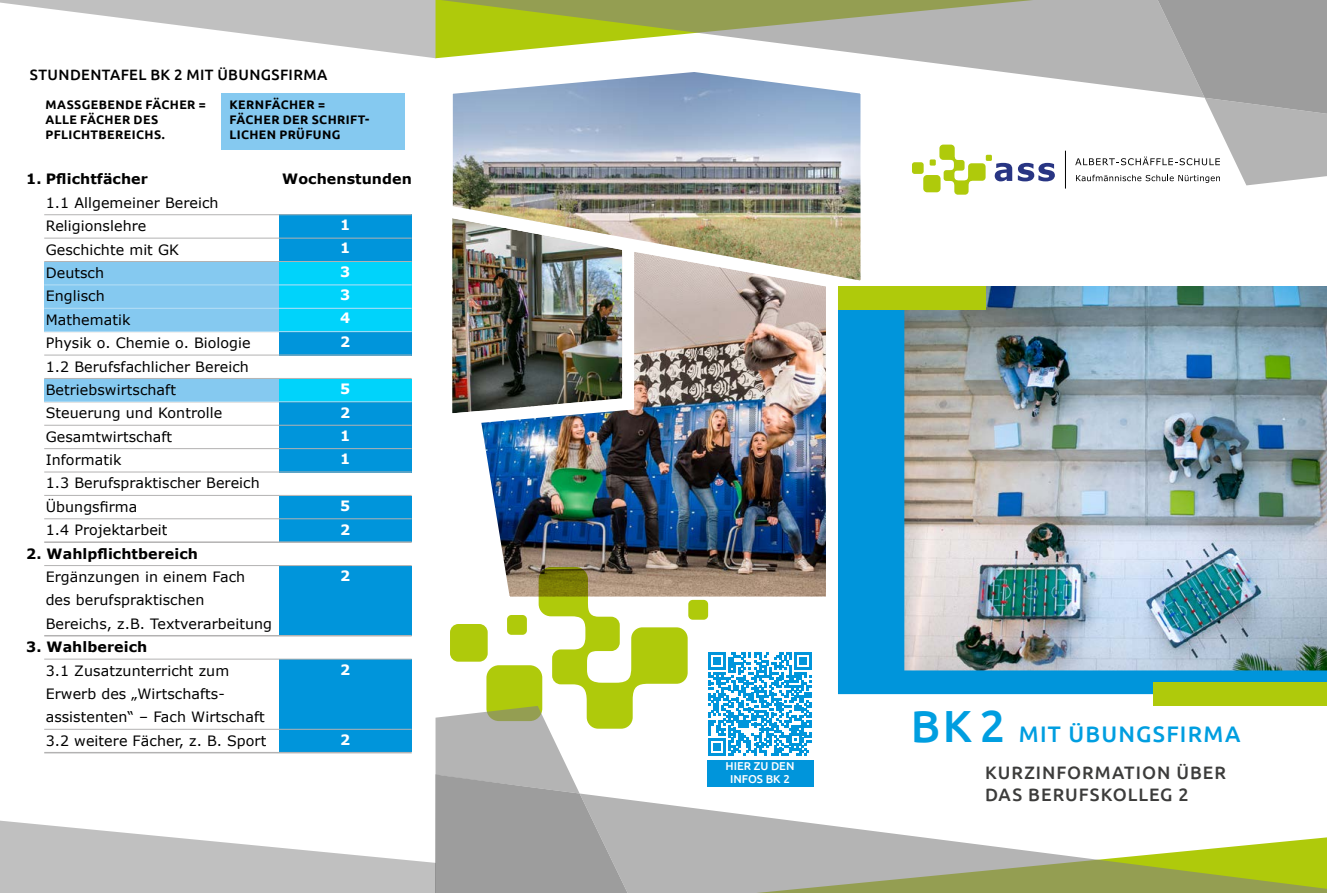
<style>
.page{position:relative;width:1327px;height:893px;background:#fff}
.page>*{position:absolute;margin:0;border:0;box-sizing:border-box;transform-origin:0 0}
.t1{font:500 22.5px "Ubuntu";letter-spacing:.055em;color:#009ee0}
.t2{font:500 18px/21.6px "Ubuntu";letter-spacing:.055em;color:#3c3c3b}
.t3{font:500 15px "Ubuntu";letter-spacing:.025em;color:#000}
.t4{font:14.25px/23.4px "Verdana";letter-spacing:.005em;color:#000}
.t5{font:700 14.25px "Verdana";letter-spacing:.005em;color:#000}
.t6{font:700 14.25px/23.4px "Verdana";color:#fff;text-align:justify}
.t7{font:700 12.3px/14.9px "Ubuntu";letter-spacing:.03em;color:#000}
.t8{font:500 11.4px/12.3px "Ubuntu";color:#fff;text-align:center}
.s1{font-size:45px}
</style>
<div class="page">
<div style="left:221px;top:93px;width:184px;height:56px;background:#85c9f0"></div>
<svg style="left:0;top:820px;width:435px;height:73px;fill:#c0c0c0"></svg>
<svg style="left:0;top:0;width:336px;height:46px;fill:#c0c0c0"></svg>
<hr style="left:1065px;top:151px;width:1px;height:38px;background:#000">
<svg style="left:912px;top:144px;width:143px;height:51px"></svg>
<svg style="left:336px;top:0;width:739px;height:81px"></svg>
<svg style="left:1075px;top:0;width:252px;height:185px"></svg>
<div style="left:279px;top:214px;width:133px;height:141px;background:#0095db"></div>
<div style="left:279px;top:379px;width:133px;height:93px;background:#0095db"></div>
<div style="left:279px;top:496px;width:133px;height:45px;background:#0095db"></div>
<div style="left:279px;top:566px;width:133px;height:70px;background:#0095db"></div>
<div style="left:279px;top:659px;width:133px;height:93px;background:#0095db"></div>
<hr style="left:44px;top:214px;width:368px;height:1px;background:#b3b2b2">
<hr style="left:44px;top:238px;width:368px;height:1px;background:#b3b2b2">
<hr style="left:44px;top:261px;width:368px;height:1px;background:#b3b2b2">
<hr style="left:44px;top:331px;width:368px;height:1px;background:#b3b2b2">
<hr style="left:44px;top:355px;width:368px;height:1px;background:#b3b2b2">
<hr style="left:44px;top:378px;width:368px;height:1px;background:#b3b2b2">
<hr style="left:44px;top:401px;width:368px;height:1px;background:#b3b2b2">
<hr style="left:44px;top:425px;width:368px;height:1px;background:#b3b2b2">
<hr style="left:44px;top:448px;width:368px;height:1px;background:#b3b2b2">
<hr style="left:44px;top:472px;width:368px;height:1px;background:#b3b2b2">
<hr style="left:44px;top:495px;width:368px;height:1px;background:#b3b2b2">
<hr style="left:44px;top:518px;width:368px;height:1px;background:#b3b2b2">
<hr style="left:44px;top:541px;width:368px;height:2px;background:#b3b2b2">
<hr style="left:44px;top:565px;width:368px;height:1px;background:#b3b2b2">
<hr style="left:44px;top:635px;width:368px;height:1px;background:#b3b2b2">
<hr style="left:44px;top:659px;width:368px;height:1px;background:#b3b2b2">
<hr style="left:44px;top:729px;width:368px;height:1px;background:#b3b2b2">
<hr style="left:44px;top:752px;width:368px;height:1px;background:#b3b2b2">
<img style="left:838px;top:287px;width:489px;height:407px">
<div style="left:1154px;top:682px;width:173px;height:24px;background:#afca0b"></div>
<img style="left:483px;top:302px;width:361px;height:313px">
<img style="left:452px;top:302px;width:189px;height:131px">
<div style="left:688px;top:600px;width:20px;height:20px;background:#afca0b;border-radius:4px"></div>
<svg style="left:687px;top:807px;width:640px;height:86px"></svg>
<svg style="left:435px;top:567px;width:252px;height:326px"></svg>
<img style="left:434px;top:54px;width:444px;height:248px">
<div style="left:838px;top:287px;width:147px;height:23px;background:#afca0b"></div>
<div style="left:706px;top:760px;width:107px;height:27px;background:#0095db"></div>
<svg style="left:708px;top:653px;width:103px;height:102px"></svg>
<svg style="left:44px;top:262px;width:368px;height:69px;background:#58cdf3"></svg>
<svg style="left:44px;top:379px;width:368px;height:22px;background:#55ccf3"></svg>
<p class="t3" style="left:30px;top:66px;width:299px">STUNDENTAFEL BK 2 MIT ÜBUNGSFIRMA</p>
<p class="t7" style="left:45px;top:97px;width:162px">MASSGEBENDE FÄCHER =<br>ALLE FÄCHER DES<br>PFLICHTBEREICHS.</p>
<p class="t7" style="left:229px;top:97px;width:141px">KERNFÄCHER =<br>FÄCHER DER SCHRIFT-<br>LICHEN PRÜFUNG</p>
<p class="t5" style="left:26px;top:170px;width:123px">1. Pflichtfächer</p>
<p class="t5" style="left:282px;top:170px;width:131px">Wochenstunden</p>
<p class="t4" style="left:46px;top:191px;width:216px">1.1 Allgemeiner Bereich<br>Religionslehre<br>Geschichte mit GK<br>Deutsch<br>Englisch<br>Mathematik<br>Physik o. Chemie o. Biologie<br>1.2 Berufsfachlicher Bereich<br>Betriebswirtschaft<br>Steuerung und Kontrolle<br>Gesamtwirtschaft<br>Informatik<br>1.3 Berufspraktischer Bereich<br>Übungsfirma<br>1.4 Projektarbeit</p>
<p class="t5" style="left:26px;top:544px;width:173px">2. Wahlpflichtbereich</p>
<p class="t4" style="left:46px;top:565px;width:228px">Ergänzungen in einem Fach des berufspraktischen<br>Bereichs, z.B. Textverarbeitung</p>
<p class="t5" style="left:26px;top:638px;width:123px">3. Wahlbereich</p>
<p class="t4" style="left:46px;top:659px;width:222px">3.1 Zusatzunterricht zum<br>Erwerb des „Wirtschafts&shy;assistenten“ – Fach Wirtschaft<br>3.2 weitere Fächer, z. B. Sport</p>
<p class="t6" style="left:340px;top:213px;width:12px">1<br>1<br>3<br>3<br>4<br>2</p>
<p class="t6" style="left:340px;top:377px;width:12px">5<br>2<br>1<br>1</p>
<p class="t6" style="left:340px;top:494px;width:12px">5<br>2</p>
<p class="t6" style="left:340px;top:565px;width:12px">2</p>
<p class="t6" style="left:340px;top:658px;width:12px">2</p>
<p class="t6" style="left:340px;top:728px;width:12px">2</p>
<p class="t8" style="left:725px;top:760px;width:70px">HIER ZU DEN<br>INFOS BK 2</p>
<h1 class="t1" style="left:911px;top:719px;width:331px"><span class="s1">BK 2</span> MIT ÜBUNGSFIRMA</h1>
<p class="t2" style="left:985px;top:761px;width:242px">KURZINFORMATION ÜBER<br>DAS BERUFSKOLLEG 2</p>
</div>
